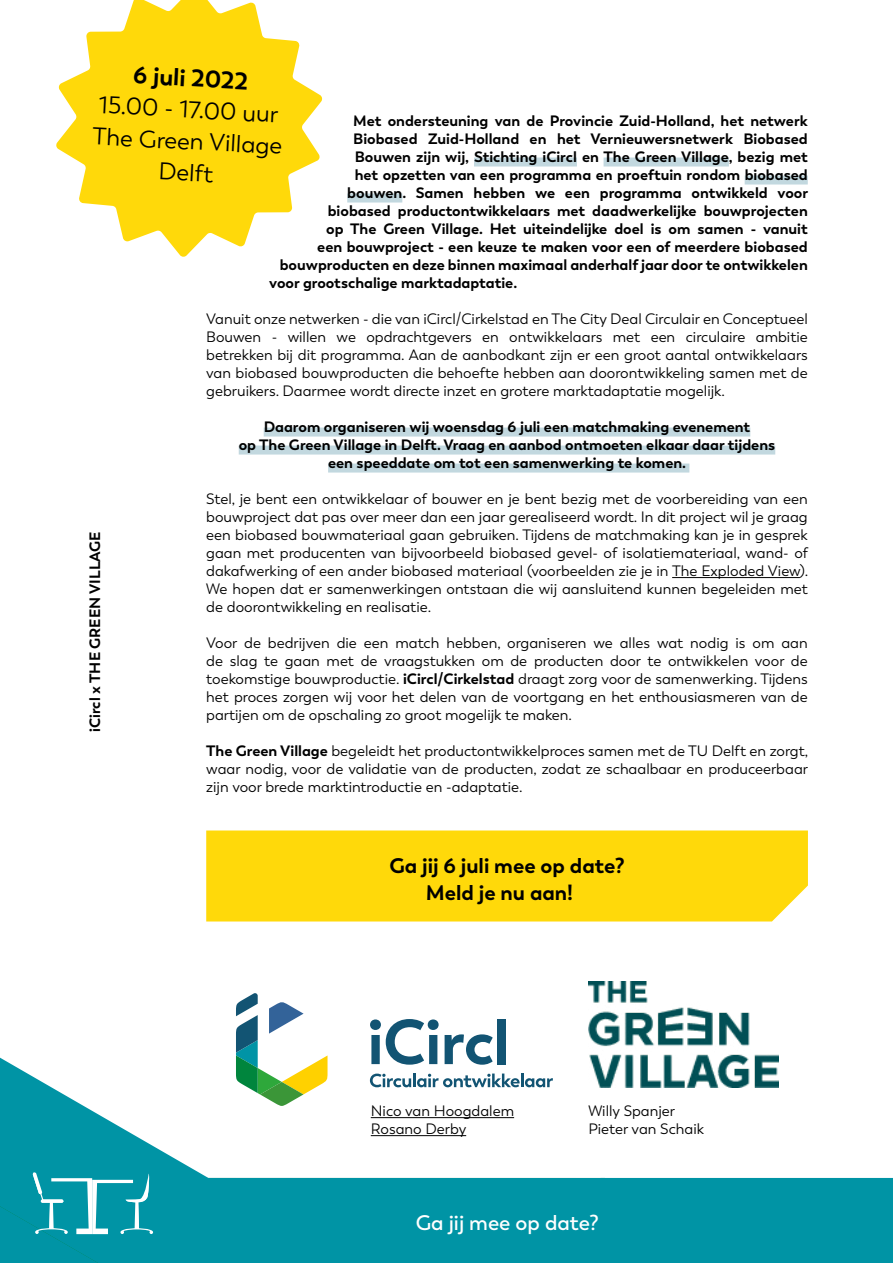
<style>
.page{position:relative;width:893px;height:1263px;background:#fff}
.page>*{position:absolute;margin:0;border:0;box-sizing:border-box;transform-origin:0 0}
.t1{font:24px/31.5px "Trenda";color:#000;text-align:center}
.t2{font:700 24px "Trenda";color:#000}
.t3{font:700 21px/27px "Trenda";color:#000}
.t4{font:600 21px "Trenda";color:#fff}
.t5{font:15px/18px "Trenda";color:#000;text-align:justify}
.t6{font:700 15px/18px "Trenda";color:#000;text-align:center}
.s1{font-weight:700}
</style>
<div class="page">
<div style="left:774px;top:1178px;width:119px;height:85px;background:#0094a5"></div>
<svg style="left:0;top:1051px;width:774px;height:212px"></svg>
<svg style="left:0;top:1169px;width:153px;height:94px;background:#199ead"></svg>
<div style="left:474px;top:158px;width:103px;height:9px;background:#c2d8df"></div>
<div style="left:604px;top:158px;width:125px;height:9px;background:#c2d8df"></div>
<div style="left:745px;top:176px;width:63px;height:9px;background:#c2d8df"></div>
<div style="left:347px;top:194px;width:55px;height:9px;background:#c2d8df"></div>
<div style="left:264px;top:428px;width:486px;height:9px;background:#c2d8df"></div>
<div style="left:239px;top:446px;width:536px;height:9px;background:#c2d8df"></div>
<div style="left:328px;top:464px;width:361px;height:9px;background:#c2d8df"></div>
<hr style="left:672px;top:577px;width:128px;height:1px;background:#000">
<img style="left:589px;top:981px;width:190px;height:106px">
<svg style="left:236px;top:993px;width:92px;height:113px"></svg>
<svg style="left:370px;top:1019px;width:69px;height:46px"></svg>
<svg style="left:445px;top:1034px;width:48px;height:31px"></svg>
<div style="left:498px;top:1019px;width:8px;height:45px;background:#125473"></div>
<svg style="left:370px;top:1073px;width:41px;height:14px"></svg>
<hr style="left:413px;top:1073px;width:3px;height:14px;background:#125473">
<svg style="left:417px;top:1073px;width:136px;height:14px"></svg>
<hr style="left:371px;top:1117px;width:143px;height:1px;background:#000">
<hr style="left:371px;top:1135px;width:95px;height:1px;background:#000">
<svg style="left:56px;top:0;width:267px;height:257px;fill:#ffd90a"></svg>
<div style="left:206px;top:830px;width:602px;height:91px;background:#ffd90a"></div>
<h1 class="t2" style="left:134px;top:60px;width:117px;rotate:3deg">6 juli 2022</h1>
<h1 class="t1" style="left:95px;top:89px;width:192px;rotate:3deg">15.00 - 17.00 uur<br>The Green Village<br>Delft</h1>
<p class="t6" style="left:353px;top:112px;width:456px">Met ondersteuning van de Provincie Zuid-Holland, het netwerk</p>
<p class="t6" style="left:353px;top:130px;width:456px">Biobased Zuid-Holland en het Vernieuwersnetwerk Biobased</p>
<p class="t6" style="left:355px;top:148px;width:454px">Bouwen zijn wij, Stichting iCircl en The Green Village, bezig met</p>
<p class="t6" style="left:355px;top:166px;width:455px">het opzetten van een programma en proeftuin rondom biobased</p>
<p class="t6" style="left:347px;top:184px;width:462px">bouwen. Samen hebben we een programma ontwikkeld voor</p>
<p class="t6" style="left:328px;top:202px;width:482px">biobased productontwikkelaars met daadwerkelijke bouwprojecten</p>
<p class="t6" style="left:326px;top:220px;width:483px">op The Green Village. Het uiteindelijke doel is om samen - vanuit</p>
<p class="t6" style="left:317px;top:238px;width:492px">een bouwproject - een keuze te maken voor een of meerdere biobased</p>
<p class="t6" style="left:280px;top:256px;width:530px">bouwproducten en deze binnen maximaal anderhalf jaar door te ontwikkelen</p>
<p class="t6" style="left:269px;top:274px;width:250px">voor grootschalige marktadaptatie.</p>
<p class="t5" style="left:206px;top:310px;width:603px">Vanuit onze netwerken - die van iCircl/Cirkelstad en The City Deal Circulair en Conceptueel Bouwen - willen we opdrachtgevers en ontwikkelaars met een circulaire ambitie betrekken bij dit programma. Aan de aanbodkant zijn er een groot aantal ontwikkelaars van biobased bouwproducten die behoefte hebben aan doorontwikkeling samen met de gebruikers. Daarmee wordt directe inzet en grotere marktadaptatie mogelijk.</p>
<p class="t6" style="left:239px;top:418px;width:538px">Daarom organiseren wij woensdag 6 juli een matchmaking evenement<br>op The Green Village in Delft. Vraag en aanbod ontmoeten elkaar daar tijdens een speeddate om tot een samenwerking te komen.</p>
<p class="t5" style="left:206px;top:490px;width:603px">Stel, je bent een ontwikkelaar of bouwer en je bent bezig met de voorbereiding van een bouwproject dat pas over meer dan een jaar gerealiseerd wordt. In dit project wil je graag een biobased bouwmateriaal gaan gebruiken. Tijdens de matchmaking kan je in gesprek gaan met producenten van bijvoorbeeld biobased gevel- of isolatiemateriaal, wand- of dakafwerking of een ander biobased materiaal (voorbeelden zie je in The Exploded View).<br>We hopen dat er samenwerkingen ontstaan die wij aansluitend kunnen begeleiden met de doorontwikkeling en realisatie.</p>
<p class="t5" style="left:206px;top:634px;width:603px">Voor de bedrijven die een match hebben, organiseren we alles wat nodig is om aan de slag te gaan met de vraagstukken om de producten door te ontwikkelen voor de toekomstige bouwproductie. <span class="s1">iCircl/Cirkelstad</span> draagt zorg voor de samenwerking. Tijdens het proces zorgen wij voor het delen van de voortgang en het enthousiasmeren van de partijen om de opschaling zo groot mogelijk te maken.</p>
<p class="t5" style="left:206px;top:742px;width:603px"><span class="s1">The Green Village</span> begeleidt het productontwikkelproces samen met de TU Delft en zorgt, waar nodig, voor de validatie van de producten, zodat ze schaalbaar en produceerbaar zijn voor brede marktintroductie en -adaptatie.</p>
<p class="t6" style="left:86px;top:732px;width:202px;rotate:-90deg">iCircl x THE GREEN VILLAGE</p>
<h2 class="t3" style="left:426px;top:852px;width:200px;text-indent:-36px">Ga jij 6 juli mee op date?<br>Meld je nu aan!</h2>
<p class="t5" style="left:371px;top:1102px;width:145px">Nico van Hoogdalem<br>Rosano Derby</p>
<p class="t5" style="left:588px;top:1102px;width:117px">Willy Spanjer<br>Pieter van Schaik</p>
<h2 class="t4" style="left:416px;top:1210px;width:185px">Ga jij mee op date?</h2>
</div>
